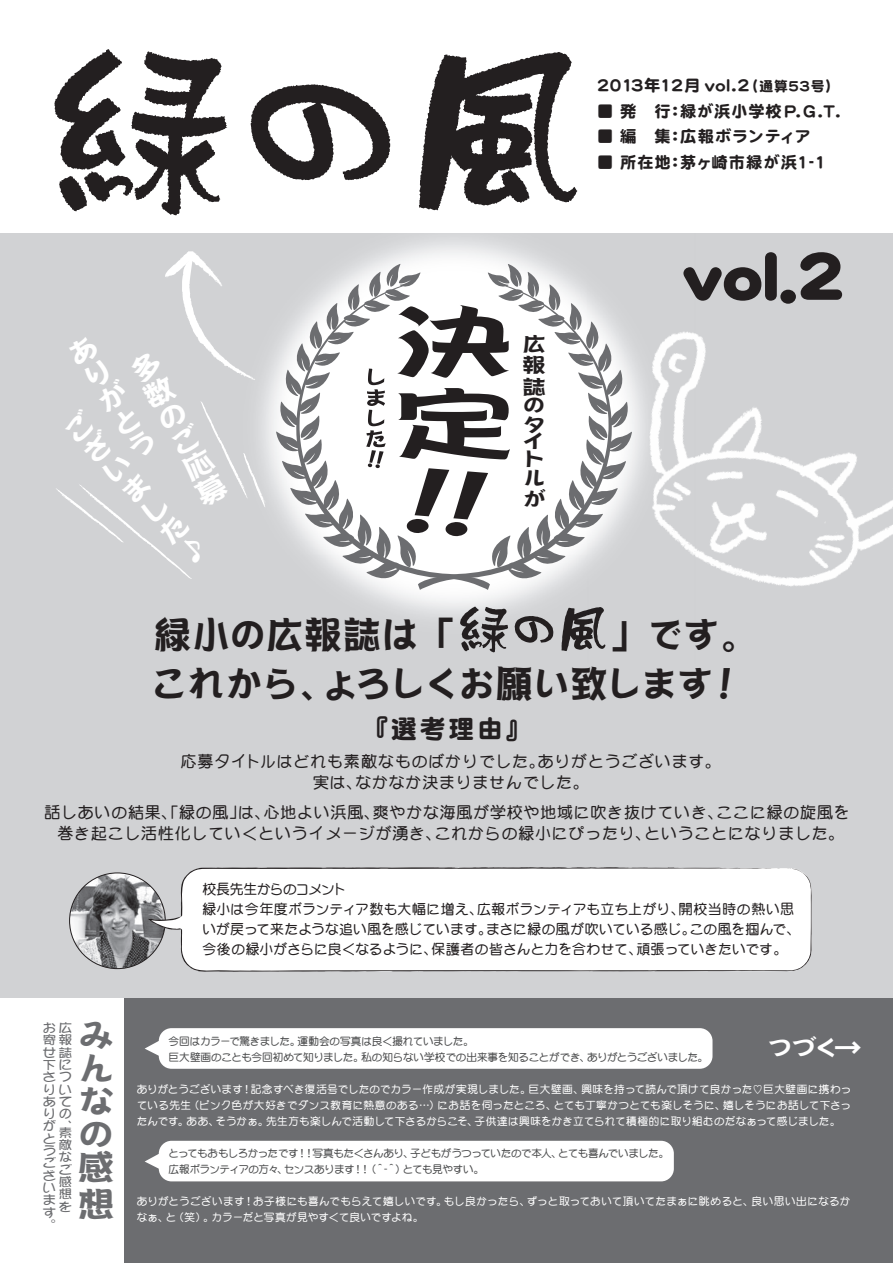
<style>
.page{position:relative;width:893px;height:1263px;background:#fff}
.page>*{position:absolute;margin:0;border:0;box-sizing:border-box;transform-origin:0 0}
.t1{font:60.3px "DFP Maru Gothic CID UB";color:#231f20}
.t2{font:37.35px/48.9px "DFPPOP2 CID W9";letter-spacing:-.015em;color:#231f20}
.t3{font:33.45px/33px "DFPPOP2 CID W9";color:#6c6d70;text-align:justify;scale:1.11 1}
.t4{font:27.75px/27.8px "DFPPOP2 CID W9";color:#fff;text-align:justify;scale:1.11 1}
.t5{font:25.5px "DF Maru Gothic SB MP RKSJ H";color:#231f20}
.t6{font:23.25px "DFPPOP2 CID W9";color:#fff;scale:1.11 1}
.t7{font:19.95px/19px "DFPPOP2 CID W9";color:#231f20;scale:1.16 1}
.t8{font:16.2px "DF Maru Gothic SB MP RKSJ H";letter-spacing:.05em;color:#231f20}
.t9{font:16.2px "DF Maru Gothic SB MP RKSJ H";letter-spacing:.01em;color:#231f20}
.t10{font:16.2px "DF Maru Gothic SB MP RKSJ H";letter-spacing:.03em;color:#231f20}
.t11{font:700 15.9px/21.3px "DFP Maru Gothic CID";letter-spacing:.05em;color:#231f20;text-align:center}
.t12{font:700 13.8px/20.2px "DFP Maru Gothic CID";letter-spacing:.005em;color:#231f20}
.t13{font:12px/12.3px "DFPPOP1 CID W5";color:#6c6d70;scale:1.11 1}
.t14{font:700 10.65px/15.9px "DFP Maru Gothic CID";letter-spacing:.015em;color:#fff;text-align:justify}
.t15{font:700 10.65px/15.9px "DFP Maru Gothic CID";letter-spacing:-.04em;color:#4b4c4d}
.s1{font-size:13.8px}
</style>
<div class="page">
<div style="left:0;top:233px;width:893px;height:1030px;background:#d1d2d4"></div>
<img style="left:262px;top:210px;width:344px;height:443px">
<div style="left:124px;top:998px;width:769px;height:265px;background:#6c6d70"></div>
<div style="left:159px;top:1028px;width:553px;height:41px;background:#fff;border-radius:13px"></div>
<div style="left:159px;top:1141px;width:515px;height:40px;background:#fff;border-radius:13px"></div>
<div style="left:0;top:998px;width:124px;height:265px;background:#fff"></div>
<svg style="left:145px;top:1039px;width:14px;height:19px"></svg>
<svg style="left:145px;top:1152px;width:14px;height:18px"></svg>
<svg style="left:276px;top:264px;width:142px;height:326px"></svg>
<svg style="left:418px;top:264px;width:188px;height:326px;background:#e7e7e8"></svg>
<svg style="left:397px;top:305px;width:112px;height:73px;background:#949292"></svg>
<svg style="left:398px;top:388px;width:112px;height:71px;background:#898788"></svg>
<svg style="left:406px;top:468px;width:82px;height:68px;background:#aaa8a9"></svg>
<svg style="left:165px;top:251px;width:90px;height:129px"></svg>
<svg style="left:366px;top:369px;width:20px;height:99px;background:#bab8b9"></svg>
<img style="left:70px;top:873px;width:95px;height:95px;border-radius:48px">
<img style="left:574px;top:311px;width:319px;height:333px">
<svg style="left:148px;top:867px;width:664px;height:105px;background:#f6f6f7"></svg>
<svg style="left:775px;top:868px;width:17px;height:1px"></svg>
<svg style="left:54px;top:49px;width:173px;height:166px"></svg>
<svg style="left:251px;top:84px;width:139px;height:96px"></svg>
<svg style="left:419px;top:52px;width:158px;height:158px"></svg>
<svg style="left:460px;top:606px;width:48px;height:46px"></svg>
<svg style="left:515px;top:616px;width:38px;height:27px"></svg>
<svg style="left:561px;top:607px;width:44px;height:44px"></svg>
<svg style="left:56px;top:484px;width:136px;height:95px"></svg>
<svg style="left:200px;top:401px;width:66px;height:108px"></svg>
<h3 class="t9" style="left:597px;top:77px;width:244px">2013年12月 vol.2<span class="s1">（通算53号）</span></h3>
<h3 class="t8" style="left:597px;top:103px;width:245px">■ 発　行：緑が浜小学校Ｐ.Ｇ.Ｔ.</h3>
<h3 class="t10" style="left:597px;top:128px;width:215px">■ 編　集：広報ボランティア</h3>
<h3 class="t8" style="left:597px;top:154px;width:230px">■ 所在地：茅ヶ崎市緑が浜1-1</h3>
<h3 class="t4" style="left:62px;top:347px;width:15px;rotate:-32deg">ありがとう</h3>
<h3 class="t4" style="left:126px;top:362px;width:14px;rotate:-28deg">多数のご応募</h3>
<h3 class="t4" style="left:58px;top:428px;width:15px;rotate:-43deg">ございました♪</h3>
<h3 class="t7" style="left:522px;top:332px;width:21px;line-height:21.5px;text-align:justify">広報誌</h3>
<h3 class="t7" style="left:522px;top:395px;width:20px;line-height:19.5px">のタ</h3>
<h3 class="t7" style="left:522px;top:431px;width:21px">イトルが</h3>
<h1 class="t1" style="left:683px;top:243px;width:164px">vol.2</h1>
<h2 class="t2" style="left:150px;top:609px;width:610px">緑小の広報誌は 「　　　　」です。これから、よろしくお願い致します！</h2>
<h3 class="t5" style="left:363px;top:716px;width:171px">『選考理由』</h3>
<h3 class="t11" style="left:181px;top:750px;width:542px">応募タイトルはどれも素敵なものばかりでした。ありがとうございます。実は、なかなか決まりませんでした。</h3>
<h3 class="t11" style="left:44px;top:801px;width:807px">話しあいの結果、「緑の風」は、心地よい浜風、爽やかな海風が学校や地域に吹き抜けていき、ここに緑の旋風を巻き起こし活性化していくというイメージが湧き、これからの緑小にぴったり、ということになりました。</h3>
<p class="t12" style="left:202px;top:878px;width:600px">校長先生からのコメント<br>緑小は今年度ボランティア数も大幅に増え、広報ボランティアも立ち上がり、開校当時の熱い思いが戻って来たような追い風を感じています。まさに緑の風が吹いている感じ。この風を掴んで、今後の緑小がさらに良くなるように、保護者の皆さんと力を合わせて、頑張っていきたいです。</p>
<h3 class="t3" style="left:77px;top:1018px;width:34px">みんなの感</h3>
<h3 class="t3" style="left:77px;top:1187px;width:34px">想</h3>
<p class="t13" style="left:43px;top:1021px;width:27px">お広寄報せ誌下にさつりいあてりのが、と<br>うござ<br>い<br>ま<br>す<br>。</p>
<p class="t13" style="left:59px;top:1126px;width:13px;text-align:justify">素敵なご感想を</p>
<h3 class="t6" style="left:767px;top:1035px;width:86px">つづく→</h3>
<p class="t15" style="left:169px;top:1033px;width:541px">今回はカラーで驚きました。運動会の写真は良く撮れていました。<br>巨大壁画のことも今回初めて知りました。私の知らない学校での出来事を知ることができ、ありがとうございました。</p>
<p class="t14" style="left:137px;top:1081px;width:716px">ありがとうございます！記念すべき復活号でしたのでカラー作成が実現しました。巨大壁画、興味を持って読んで頂けて良かった♡巨大壁画に携わっている先生（ピンク色が大好きでダンス教育に熱意のある…）にお話を伺ったところ、とても丁寧かつとても楽しそうに、嬉しそうにお話して下さったんです。ああ、そうかぁ。先生方も楽しんで活動して下さるからこそ、子供達は興味をかき立てられて積極的に取り組むのだなぁって感じました。</p>
<p class="t15" style="left:169px;top:1145px;width:502px">とってもおもしろかったです！！写真もたくさんあり、子どもがうつっていたので本人、とても喜んでいました。広報ボランティアの方々、センスあります！！（＾‐＾）とても見やすい。</p>
<p class="t14" style="left:137px;top:1193px;width:715px">ありがとうございます！お子様にも喜んでもらえて嬉しいです。もし良かったら、ずっと取っておいて頂いてたまぁに眺めると、良い思い出になるかなぁ、と（笑）。カラーだと写真が見やすくて良いですよね。</p>
</div>
